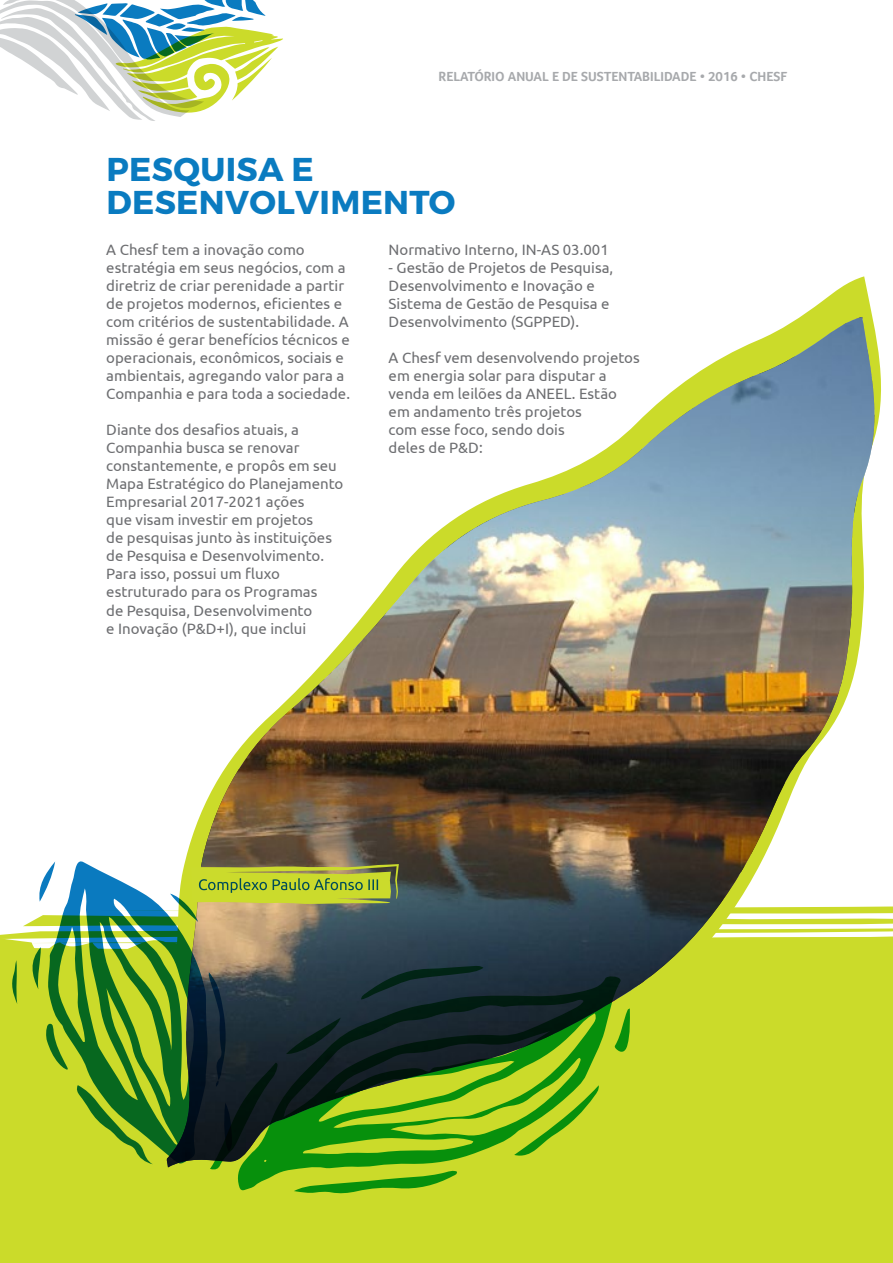
<style>
.page{position:relative;width:893px;height:1263px;background:#fff}
.page>*{position:absolute;margin:0;border:0;box-sizing:border-box;transform-origin:0 0}
.t1{font:700 33px/33px "Montserrat";letter-spacing:.01em;color:#0a7bc0}
.t2{font:15px/18px "Ubuntu";color:#6d6e71}
.t3{font:700 13.5px "Foco";color:#a7a9ac}
</style>
<div class="page">
<svg style="left:0;top:0;width:283px;height:121px"></svg>
<img style="left:185px;top:317px;width:691px;height:544px">
<svg style="left:0;top:861px;width:893px;height:402px;background:#8ea73a"></svg>
<p class="t3" style="left:439px;top:69px;width:350px">RELATÓRIO ANUAL E DE SUSTENTABILIDADE • 2016 • CHESF</p>
<h1 class="t1" style="left:106px;top:153px;width:350px">PESQUISA E<br>DESENVOLVIMENTO</h1>
<p class="t2" style="left:106px;top:241px;width:245px">A Chesf tem a inovação como estratégia em seus negócios, com a diretriz de criar perenidade a partir de projetos modernos, eficientes e com critérios de sustentabilidade. A missão é gerar benefícios técnicos e operacionais, econômicos, sociais e ambientais, agregando valor para a Companhia e para toda a sociedade.</p>
<p class="t2" style="left:106px;top:421px;width:239px">Diante dos desafios atuais, a<br>Companhia busca se renovar constantemente, e propôs em seu<br>Mapa Estratégico do Planejamento<br>Empresarial 2017-2021 ações<br>que visam investir em projetos<br>de pesquisas junto às instituições de Pesquisa e Desenvolvimento.<br>Para isso, possui um fluxo estruturado para os Programas<br>de Pesquisa, Desenvolvimento<br>e Inovação (P&amp;D+I), que inclui</p>
<p class="t2" style="left:389px;top:241px;width:222px">Normativo Interno, IN-AS 03.001</p>
<p class="t2" style="left:389px;top:259px;width:226px">- Gestão de Projetos de Pesquisa,<br>Desenvolvimento e Inovação e<br>Sistema de Gestão de Pesquisa e<br>Desenvolvimento (SGPPED).</p>
<p class="t2" style="left:389px;top:349px;width:253px">A Chesf vem desenvolvendo projetos em energia solar para disputar a venda em leilões da ANEEL. Estão em andamento três projetos<br>com esse foco, sendo dois<br>deles de P&amp;D:</p>
</div>
